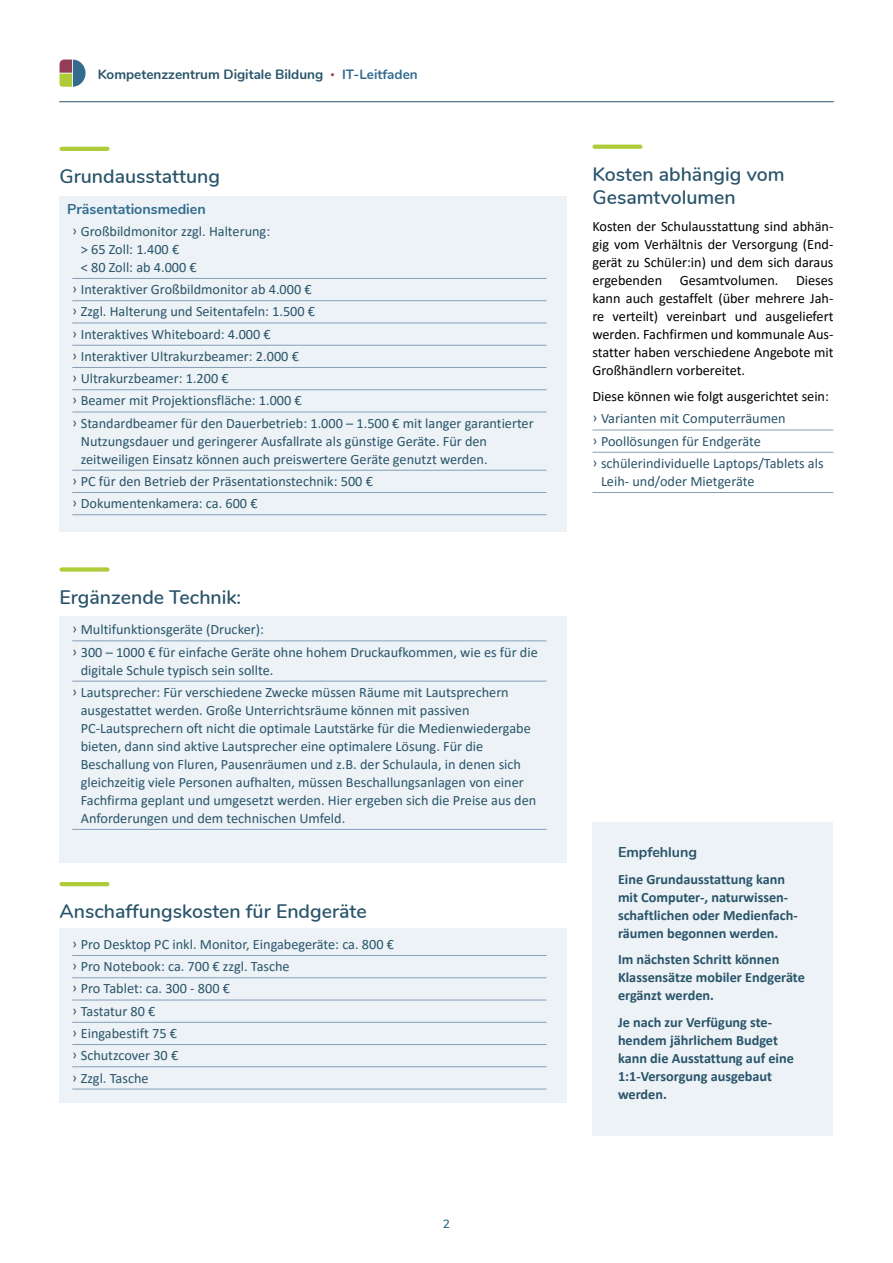
<style>
.page{position:relative;width:893px;height:1263px;background:#fff}
.page>*{position:absolute;margin:0;border:0;box-sizing:border-box;transform-origin:0 0}
.t1{font:600 19.5px/23.4px "Nunito";color:#29546a}
.t2{font:14.25px/22.2px "Calibri";color:#29546a}
.t3{font:14.25px/18px "Calibri";color:#000;text-align:justify}
.t4{font:700 14.25px/18px "Calibri";color:#29546a}
.t5{font:700 14.25px "Nunito";color:#336c8f}
.t6{font:700 14.25px "Nunito";color:#29546a}
.t7{font:700 13.5px "Nunito";color:#29546a}
.t8{font:600 12px "Nunito";color:#336c8f}
.s1{font-family:"Arial";font-weight:400;font-size:12px;color:#933e56}
.s2{color:#336c8f}
</style>
<div class="page">
<hr style="left:60px;top:101px;width:773px;height:1px;background:#29546a">
<svg style="left:60px;top:60px;width:26px;height:27px"></svg>
<div style="left:60px;top:617px;width:507px;height:246px;background:#ecf2f6"></div>
<div style="left:60px;top:928px;width:507px;height:174px;background:#ecf2f6"></div>
<div style="left:60px;top:196px;width:507px;height:335px;background:#ecf2f6"></div>
<hr style="left:72px;top:278px;width:474px;height:1px;background:#879fb9">
<hr style="left:72px;top:300px;width:474px;height:1px;background:#879fb9">
<hr style="left:72px;top:323px;width:474px;height:1px;background:#879fb9">
<hr style="left:72px;top:345px;width:474px;height:1px;background:#879fb9">
<hr style="left:72px;top:367px;width:474px;height:1px;background:#879fb9">
<hr style="left:72px;top:389px;width:474px;height:1px;background:#879fb9">
<hr style="left:72px;top:412px;width:474px;height:1px;background:#879fb9">
<hr style="left:72px;top:470px;width:474px;height:1px;background:#879fb9">
<hr style="left:72px;top:492px;width:474px;height:1px;background:#879fb9">
<hr style="left:72px;top:514px;width:474px;height:1px;background:#879fb9">
<hr style="left:72px;top:641px;width:474px;height:1px;background:#879fb9">
<hr style="left:72px;top:681px;width:474px;height:1px;background:#879fb9">
<hr style="left:72px;top:829px;width:474px;height:1px;background:#879fb9">
<hr style="left:72px;top:955px;width:474px;height:1px;background:#879fb9">
<hr style="left:72px;top:977px;width:474px;height:1px;background:#879fb9">
<hr style="left:72px;top:1000px;width:474px;height:1px;background:#879fb9">
<hr style="left:72px;top:1022px;width:474px;height:1px;background:#879fb9">
<hr style="left:72px;top:1044px;width:474px;height:1px;background:#879fb9">
<hr style="left:72px;top:1066px;width:474px;height:1px;background:#879fb9">
<hr style="left:72px;top:1089px;width:474px;height:1px;background:#879fb9">
<hr style="left:60px;top:147px;width:49px;height:4px;background:#afcb3a;border-radius:2px">
<div style="left:60px;top:567px;width:49px;height:5px;background:#afcb3a;border-radius:2px"></div>
<hr style="left:60px;top:882px;width:49px;height:4px;background:#afcb3a;border-radius:2px">
<hr style="left:592px;top:430px;width:241px;height:1px;background:#879fb9">
<hr style="left:592px;top:452px;width:241px;height:1px;background:#879fb9">
<hr style="left:592px;top:492px;width:241px;height:1px;background:#879fb9">
<svg style="left:592px;top:145px;width:50px;height:4px"></svg>
<div style="left:592px;top:822px;width:241px;height:313px;background:#ecf2f6"></div>
<p class="t7" style="left:98px;top:64px;width:321px">Kompetenzzentrum Digitale Bildung <span class="s1">•</span> <span class="s2">IT-Leitfaden</span></p>
<h1 class="t1" style="left:60px;top:163px;width:162px">Grundausstattung</h1>
<p class="t5" style="left:67px;top:198px;width:140px">Präsentationsmedien</p>
<p class="t2" style="left:81px;top:222px;width:191px;line-height:18px;text-indent:-9px">ͧ Großbildmonitor zzgl. Halterung: &gt; 65 Zoll: 1.400 €<br>&lt; 80 Zoll: ab 4.000 €</p>
<p class="t2" style="left:72px;top:278px;width:463px">ͧ Interaktiver Großbildmonitor ab 4.000 €<br>ͧ Zzgl. Halterung und Seitentafeln: 1.500 €<br>ͧ Interaktives Whiteboard: 4.000 €<br>ͧ Interaktiver Ultrakurzbeamer: 2.000 €<br>ͧ Ultrakurzbeamer: 1.200 €<br>ͧ Beamer mit Projektionsfläche: 1.000 €<br>ͧ Standardbeamer für den Dauerbetrieb: 1.000 – 1.500 € mit langer garantierter</p>
<p class="t2" style="left:81px;top:432px;width:408px;line-height:18px">Nutzungsdauer und geringerer Ausfallrate als günstige Geräte. Für den zeitweiligen Einsatz können auch preiswertere Geräte genutzt werden.</p>
<p class="t2" style="left:72px;top:470px;width:302px">ͧ PC für den Betrieb der Präsentationstechnik: 500 € ͧ Dokumentenkamera: ca. 600 €</p>
<h1 class="t1" style="left:60px;top:584px;width:183px">Ergänzende Technik:</h1>
<p class="t2" style="left:72px;top:618px;width:467px">ͧ Multifunktionsgeräte (Drucker):<br>ͧ 300 – 1000 € für einfache Geräte ohne hohem Druckaufkommen, wie es für die</p>
<p class="t2" style="left:72px;top:658px;width:438px;text-indent:9px">digitale Schule typisch sein sollte.<br>ͧ Lautsprecher: Für verschiedene Zwecke müssen Räume mit Lautsprechern</p>
<p class="t2" style="left:81px;top:701px;width:457px;line-height:18px">ausgestattet werden. Große Unterrichtsräume können mit passiven PC-Lautsprechern oft nicht die optimale Lautstärke für die Medienwiedergabe bieten, dann sind aktive Lautsprecher eine optimalere Lösung. Für die Beschallung von Fluren, Pausenräumen und z.B. der Schulaula, in denen sich gleichzeitig viele Personen aufhalten, müssen Beschallungsanlagen von einer Fachfirma geplant und umgesetzt werden. Hier ergeben sich die Preise aus den Anforderungen und dem technischen Umfeld.</p>
<h1 class="t1" style="left:60px;top:898px;width:309px">Anschaffungskosten für Endgeräte</h1>
<p class="t2" style="left:72px;top:933px;width:323px">ͧ Pro Desktop PC inkl. Monitor, Eingabegeräte: ca. 800 € ͧ Pro Notebook: ca. 700 € zzgl. Tasche<br>ͧ Pro Tablet: ca. 300 - 800 €<br>ͧ Tastatur 80 €<br>ͧ Eingabestift 75 €<br>ͧ Schutzcover 30 €<br>ͧ Zzgl. Tasche</p>
<p class="t8" style="left:443px;top:1215px;width:9px">2</p>
<h1 class="t1" style="left:592px;top:161px;width:194px">Kosten abhängig vom<br>Gesamtvolumen</h1>
<p class="t3" style="left:592px;top:217px;width:242px">Kosten der Schulausstattung sind abhän&shy;gig vom Verhältnis der Versorgung (End&shy;gerät zu Schüler:in) und dem sich daraus ergebenden Gesamtvolumen. Dieses kann auch gestaffelt (über mehrere Jah&shy;re verteilt) vereinbart und ausgeliefert werden. Fachfirmen und kommunale Aus&shy;statter haben verschiedene Angebote mit Großhändlern vorbereitet.</p>
<p class="t3" style="left:592px;top:387px;width:238px">Diese können wie folgt ausgerichtet sein:</p>
<p class="t2" style="left:592px;top:407px;width:233px">ͧ Varianten mit Computerräumen<br>ͧ Poollösungen für Endgeräte<br>ͧ schülerindividuelle Laptops/Tablets als</p>
<p class="t2" style="left:601px;top:470px;width:155px">Leih- und/oder Mietgeräte</p>
<p class="t6" style="left:618px;top:842px;width:81px">Empfehlung</p>
<p class="t4" style="left:618px;top:870px;width:181px">Eine Grundausstattung kann mit Computer-, naturwissen&shy;schaftlichen oder Medienfach&shy;räumen begonnen werden.</p>
<p class="t4" style="left:618px;top:950px;width:188px">Im nächsten Schritt können<br>Klassensätze mobiler Endgeräte ergänzt werden.</p>
<p class="t4" style="left:618px;top:1013px;width:177px">Je nach zur Verfügung ste&shy;hendem jährlichem Budget kann die Ausstattung auf eine<br>1:1-Versorgung ausgebaut werden.</p>
</div>
